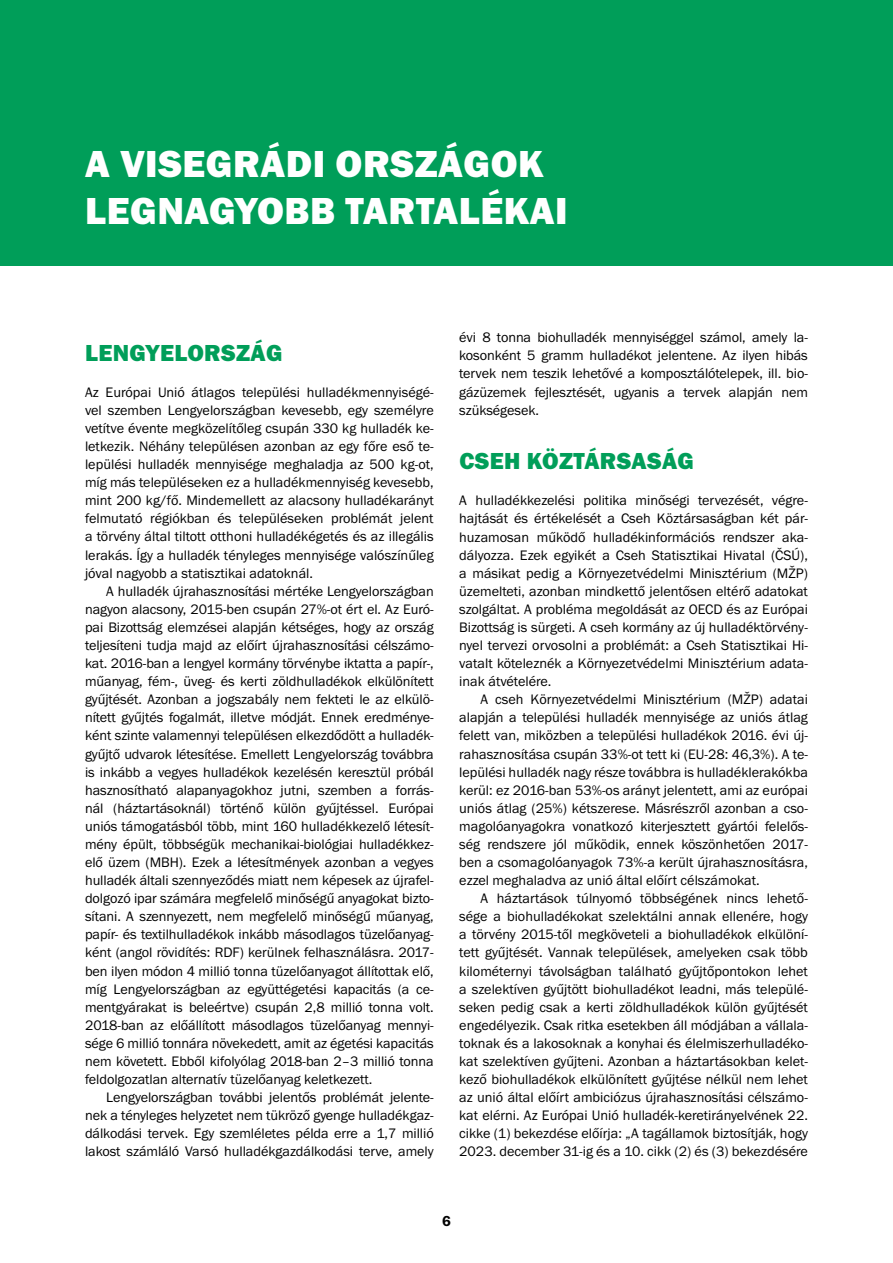
<style>
.page{position:relative;width:893px;height:1263px;background:#fff}
.page>*{position:absolute;margin:0;border:0;box-sizing:border-box;transform-origin:0 0}
.t1{font:39px/46.8px "Franklin Got Itc TOT Hea";letter-spacing:.015em;color:#fff}
.t2{font:24px "Franklin Got Itc TOT Hea";letter-spacing:.015em;color:#009e59}
.t3{font:15px "Franklin Got Itc TOT Dem";color:#000}
.t4{font:14.25px/18.1px "Franklin Got Itc TOT Boo";letter-spacing:-.005em;color:#000;text-align:justify}
</style>
<div class="page">
<div style="left:0;top:0;width:893px;height:265px;background:#009e59"></div>
<h1 class="t1" style="left:85px;top:141px;width:484px">A VISEGRÁDI ORSZÁGOK<br>LEGNAGYOBB TARTALÉKAI</h1>
<h2 class="t2" style="left:85px;top:339px;width:199px">LENGYELORSZÁG</h2>
<p class="t4" style="left:85px;top:383px;width:350px">Az Európai Unió átlagos települési hulladékmennyiségé&shy;vel szemben Lengyelországban kevesebb, egy személyre vetítve évente megközelítőleg csupán 330 kg hulladék ke&shy;letkezik. Néhány településen azonban az egy főre eső te&shy;lepülési hulladék mennyisége meghaladja az 500 kg-ot, míg más településeken ez a hulladékmennyiség kevesebb, mint 200 kg/fő. Mindemellett az alacsony hulladékarányt felmutató régiókban és településeken problémát jelent a törvény által tiltott otthoni hulladékégetés és az illegális lerakás. Így a hulladék tényleges mennyisége valószínűleg jóval nagyobb a statisztikai adatoknál.</p>
<p class="t4" style="left:85px;top:582px;width:350px;text-indent:21px">A hulladék újrahasznosítási mértéke Lengyelországban nagyon alacsony, 2015-ben csupán 27%-ot ért el. Az Euró&shy;pai Bizottság elemzései alapján kétséges, hogy az ország teljesíteni tudja majd az előírt újrahasznosítási célszámo&shy;kat. 2016-ban a lengyel kormány törvénybe iktatta a papír-, műanyag, fém-, üveg- és kerti zöldhulladékok elkülönített gyűjtését. Azonban a jogszabály nem fekteti le az elkülö&shy;nített gyűjtés fogalmát, illetve módját. Ennek eredménye&shy;ként szinte valamennyi településen elkezdődött a hulladék&shy;gyűjtő udvarok létesítése. Emellett Lengyelország továbbra is inkább a vegyes hulladékok kezelésén keresztül próbál hasznosítható alapanyagokhoz jutni, szemben a forrás&shy;nál (háztartásoknál) történő külön gyűjtéssel. Európai uniós támogatásból több, mint 160 hulladékkezelő létesít&shy;mény épült, többségük mechanikai-biológiai hulladékkez&shy;elő üzem (MBH). Ezek a létesítmények azonban a vegyes hulladék általi szennyeződés miatt nem képesek az újrafel&shy;dolgozó ipar számára megfelelő minőségű anyagokat bizto&shy;sítani. A szennyezett, nem megfelelő minőségű műanyag, papír- és textilhulladékok inkább másodlagos tüzelőanyag&shy;ként (angol rövidítés: RDF) kerülnek felhasználásra. 2017- ben ilyen módon 4 millió tonna tüzelőanyagot állítottak elő, míg Lengyelországban az együttégetési kapacitás (a ce&shy;mentgyárakat is beleértve) csupán 2,8 millió tonna volt.<br>2018-ban az előállított másodlagos tüzelőanyag mennyi&shy;sége 6 millió tonnára növekedett, amit az égetési kapacitás nem követett. Ebből kifolyólag 2018-ban 2–3 millió tonna feldolgozatlan alternatív tüzelőanyag keletkezett.</p>
<p class="t4" style="left:85px;top:1088px;width:350px;text-indent:21px">Lengyelországban további jelentős problémát jelente&shy;nek a tényleges helyzetet nem tükröző gyenge hulladékgaz&shy;dálkodási tervek. Egy szemléletes példa erre a 1,7 millió lakost számláló Varsó hulladékgazdálkodási terve, amely</p>
<p class="t4" style="left:459px;top:329px;width:350px">évi 8 tonna biohulladék mennyiséggel számol, amely la&shy;kosonként 5 gramm hulladékot jelentene. Az ilyen hibás tervek nem teszik lehetővé a komposztálótelepek, ill. bio&shy;gázüzemek fejlesztését, ugyanis a tervek alapján nem szükségesek.</p>
<h2 class="t2" style="left:459px;top:447px;width:236px">CSEH KÖZTÁRSASÁG</h2>
<p class="t4" style="left:459px;top:492px;width:350px">A hulladékkezelési politika minőségi tervezését, végre&shy;hajtását és értékelését a Cseh Köztársaságban két pár&shy;huzamosan működő hulladékinformációs rendszer aka&shy;dályozza. Ezek egyikét a Cseh Statisztikai Hivatal (ČSÚ), a másikat pedig a Környezetvédelmi Minisztérium (MŽP) üzemelteti, azonban mindkettő jelentősen eltérő adatokat szolgáltat. A probléma megoldását az OECD és az Európai Bizottság is sürgeti. A cseh kormány az új hulladéktörvén - nyel tervezi orvosolni a problémát: a Cseh Statisztikai Hi&shy;vatalt köteleznék a Környezetvédelmi Minisztérium adata&shy;inak átvételére.</p>
<p class="t4" style="left:459px;top:691px;width:350px;text-indent:21px">A cseh Környezetvédelmi Minisztérium (MŽP) adatai alapján a települési hulladék mennyisége az uniós átlag felett van, miközben a települési hulladékok 2016. évi új&shy;rahasznosítása csupán 33%-ot tett ki (EU-28: 46,3%). A te&shy;lepülési hulladék nagy része továbbra is hulladéklerakókba kerül: ez 2016-ban 53%-os arányt jelentett, ami az európai uniós átlag (25%) kétszerese. Másrészről azonban a cso&shy;magolóanyagokra vonatkozó kiterjesztett gyártói felelős&shy;ség rendszere jól működik, ennek köszönhetően 2017- ben a csomagolóanyagok 73%-a került újrahasznosításra, ezzel meghaladva az unió által előírt célszámokat.</p>
<p class="t4" style="left:459px;top:890px;width:350px;text-indent:21px">A háztartások túlnyomó többségének nincs lehető&shy;sége a biohulladékokat szelektálni annak ellenére, hogy a törvény 2015-től megköveteli a biohulladékok elkülöní&shy;tett gyűjtését. Vannak települések, amelyeken csak több kilométernyi távolságban található gyűjtőpontokon lehet a szelektíven gyűjtött biohulladékot leadni, más települé&shy;seken pedig csak a kerti zöldhulladékok külön gyűjtését engedélyezik. Csak ritka esetekben áll módjában a vállala&shy;toknak és a lakosoknak a konyhai és élelmiszerhulladéko&shy;kat szelektíven gyűjteni. Azonban a háztartásokban kelet&shy;kező biohulladékok elkülönített gyűjtése nélkül nem lehet az unió által előírt ambiciózus újrahasznosítási célszámo&shy;kat elérni. Az Európai Unió hulladék-keretirányelvének 22. cikke (1) bekezdése előírja: „A tagállamok biztosítják, hogy 2023. december 31-ig és a 10. cikk (2) és (3) bekezdésére</p>
<p class="t3" style="left:442px;top:1213px;width:10px">6</p>
</div>
